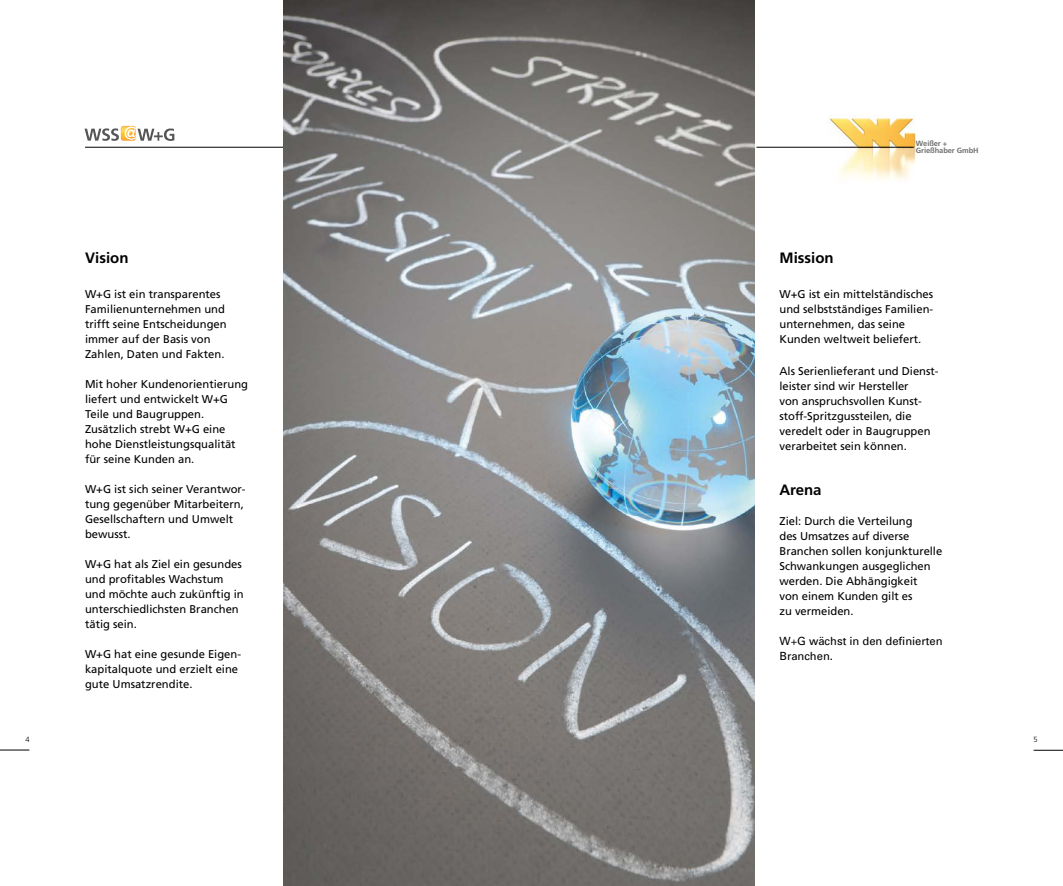
<style>
.page{position:relative;width:1063px;height:886px;background:#fff}
.page>*{position:absolute;margin:0;border:0;box-sizing:border-box;transform-origin:0 0}
.t1{font:700 15px "Frutiger LT Std";color:#000}
.t2{font:11.25px/15px "Frutiger LT Std";color:#000}
.t3{font:11.25px/15px "Univers";letter-spacing:-.005em;color:#000}
.t4{font:700 7.5px/7.5px "Frutiger";letter-spacing:-.01em;color:#6f6f6e}
.t5{font:300 7.5px "Frutiger LT Std";color:#000}
</style>
<div class="page">
<svg style="left:0;top:750px;width:29px;height:1px"></svg>
<svg style="left:1034px;top:750px;width:29px;height:1px"></svg>
<img style="left:810px;top:115px;width:107px;height:66px">
<hr style="left:756px;top:147px;width:158px;height:1px;background:#000">
<hr style="left:85px;top:147px;width:198px;height:1px;background:#000">
<img style="left:283px;top:0;width:472px;height:886px">
<svg style="left:85px;top:126px;width:89px;height:15px"></svg>
<h1 class="t1" style="left:85px;top:249px;width:45px">Vision</h1>
<p class="t2" style="left:85px;top:286px;width:143px">W+G ist ein transparentes<br>Familienunternehmen und trifft seine Entscheidungen immer auf der Basis von<br>Zahlen, Daten und Fakten.</p>
<p class="t2" style="left:85px;top:376px;width:165px">Mit hoher Kundenorientierung liefert und entwickelt W+G<br>Teile und Baugruppen.<br>Zusätzlich strebt W+G eine hohe Dienstleistungsqualität für seine Kunden an.</p>
<p class="t2" style="left:85px;top:481px;width:162px">W+G ist sich seiner Verantwor&shy;tung gegenüber Mitarbeitern,<br>Gesellschaftern und Umwelt bewusst.</p>
<p class="t2" style="left:85px;top:556px;width:160px">W+G hat als Ziel ein gesundes und profitables Wachstum und möchte auch zukünftig in unterschiedlichsten Branchen tätig sein.</p>
<p class="t2" style="left:85px;top:646px;width:158px">W+G hat eine gesunde Eigen&shy;kapitalquote und erzielt eine gute Umsatzrendite.</p>
<p class="t4" style="left:916px;top:139px;width:64px">Weißer +<br>Grießhaber GmbH</p>
<h1 class="t1" style="left:780px;top:249px;width:56px">Mission</h1>
<p class="t2" style="left:780px;top:286px;width:155px">W+G ist ein mittelständisches und selbstständiges Familien&shy;unternehmen, das seine<br>Kunden weltweit beliefert.</p>
<p class="t2" style="left:780px;top:364px;width:161px">Als Serienlieferant und Dienst&shy;leister sind wir Hersteller<br>von anspruchsvollen Kunst&shy;stoff-Spritzgussteilen, die veredelt oder in Baugruppen verarbeitet sein können.</p>
<h1 class="t1" style="left:780px;top:481px;width:44px">Arena</h1>
<p class="t2" style="left:780px;top:514px;width:164px">Ziel: Durch die Verteilung<br>des Umsatzes auf diverse<br>Branchen sollen konjunkturelle<br>Schwankungen ausgeglichen werden. Die Abhängigkeit<br>von einem Kunden gilt es<br>zu vermeiden.</p>
<p class="t3" style="left:780px;top:633px;width:165px">W+G wächst in den definierten<br>Branchen.</p>
<p class="t5" style="left:25px;top:735px;width:6px">4</p>
<p class="t5" style="left:1034px;top:735px;width:6px">5</p>
</div>
